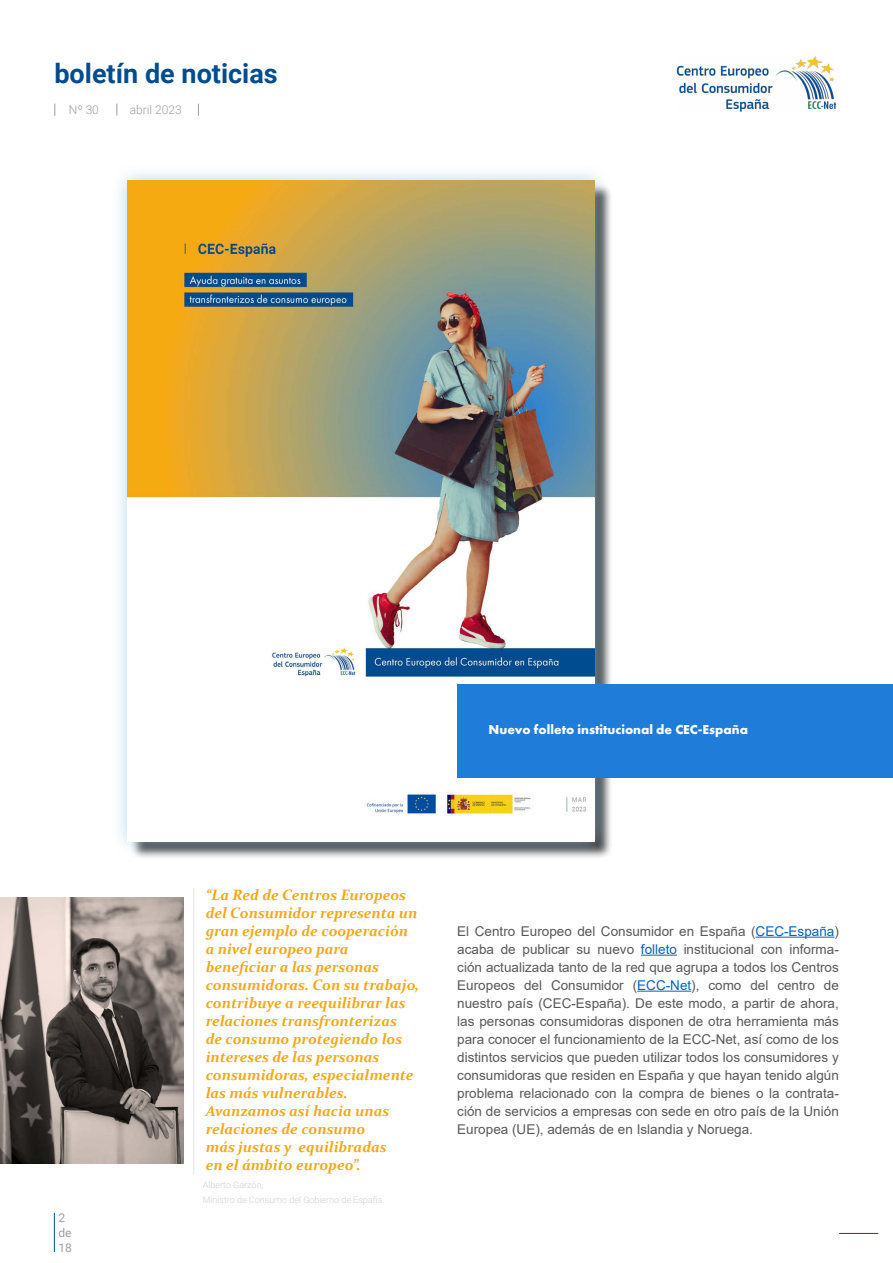
<style>
.page{position:relative;width:893px;height:1263px;background:#fff}
.page>*{position:absolute;margin:0;border:0;box-sizing:border-box;transform-origin:0 0}
.t1{font:700 27px "Roboto";color:#004c91}
.t2{font:italic 700 15px/18px "Constantia";color:#f7a711}
.t3{font:13.5px/18px "Arial";color:#58585a;text-align:justify}
.t4{font:700 13.5px "Futura PT";color:#fff}
.t5{font:300 12px "Roboto";color:#9d9d9d}
.t6{font:12px/15px "Roboto";color:#9d9d9d}
.t7{font:300 9px/15px "Roboto";color:#d0d0d0}
.s1{color:#0563c1}
</style>
<div class="page">
<hr style="left:839px;top:1233px;width:39px;height:1px;background:#004c91">
<img style="left:676px;top:56px;width:159px;height:56px">
<svg style="left:54px;top:104px;width:1px;height:12px"></svg>
<svg style="left:116px;top:104px;width:1px;height:12px"></svg>
<svg style="left:198px;top:104px;width:1px;height:12px"></svg>
<hr style="left:54px;top:1213px;width:1px;height:39px;background:#004c91">
<div style="left:111px;top:164px;width:500px;height:694px;background:#9ac8e2;opacity:.75"></div>
<img style="left:128px;top:181px;width:466px;height:660px">
<hr style="left:756px;top:937px;width:78px;height:1px;background:#0563c1">
<hr style="left:641px;top:955px;width:36px;height:1px;background:#0563c1">
<hr style="left:637px;top:991px;width:54px;height:1px;background:#0563c1">
<div style="left:457px;top:685px;width:436px;height:93px;background:#207cd9"></div>
<img style="left:0;top:897px;width:184px;height:266px">
<hr style="left:193px;top:889px;width:1px;height:285px;background:#ededed">
<h1 class="t1" style="left:54px;top:54px;width:225px">boletín de noticias</h1>
<p class="t5" style="left:69px;top:102px;width:32px">Nº 30</p>
<p class="t5" style="left:130px;top:101px;width:53px">abril 2023</p>
<p class="t6" style="left:58px;top:1209px;width:15px">2 de<br>18</p>
<p class="t4" style="left:488px;top:721px;width:261px">Nuevo folleto institucional de CEC-España</p>
<p class="t2" style="left:206px;top:885px;width:215px">“La Red de Centros Europeos del Consumidor representa un gran ejemplo de cooperación a nivel europeo para beneficiar a las personas consumidoras. Con su trabajo, contribuye a reequilibrar las relaciones transfronterizas<br>de consumo protegiendo los intereses de las personas consumidoras, especialmente las más vulnerables.<br>Avanzamos así hacia unas relaciones de consumo<br>más justas y equilibradas<br>en el ámbito europeo”.</p>
<p class="t7" style="left:203px;top:1177px;width:183px">Alberto Garzón,<br>Ministro de Consumo del Gobierno de España.</p>
<p class="t3" style="left:457px;top:922px;width:383px">El Centro Europeo del Consumidor en España (<span class="s1">CEC-España</span>) acaba de publicar su nuevo <span class="s1">folleto</span> institucional con informa&shy;ción actualizada tanto de la red que agrupa a todos los Centros Europeos del Consumidor (<span class="s1">ECC-Net</span>), como del centro de nuestro país (CEC-España). De este modo, a partir de ahora, las personas consumidoras disponen de otra herramienta más para conocer el funcionamiento de la ECC-Net, así como de los distintos servicios que pueden utilizar todos los consumidores y consumidoras que residen en España y que hayan tenido algún problema relacionado con la compra de bienes o la contrata&shy;ción de servicios a empresas con sede en otro país de la Unión Europea (UE), además de en Islandia y Noruega.</p>
</div>
